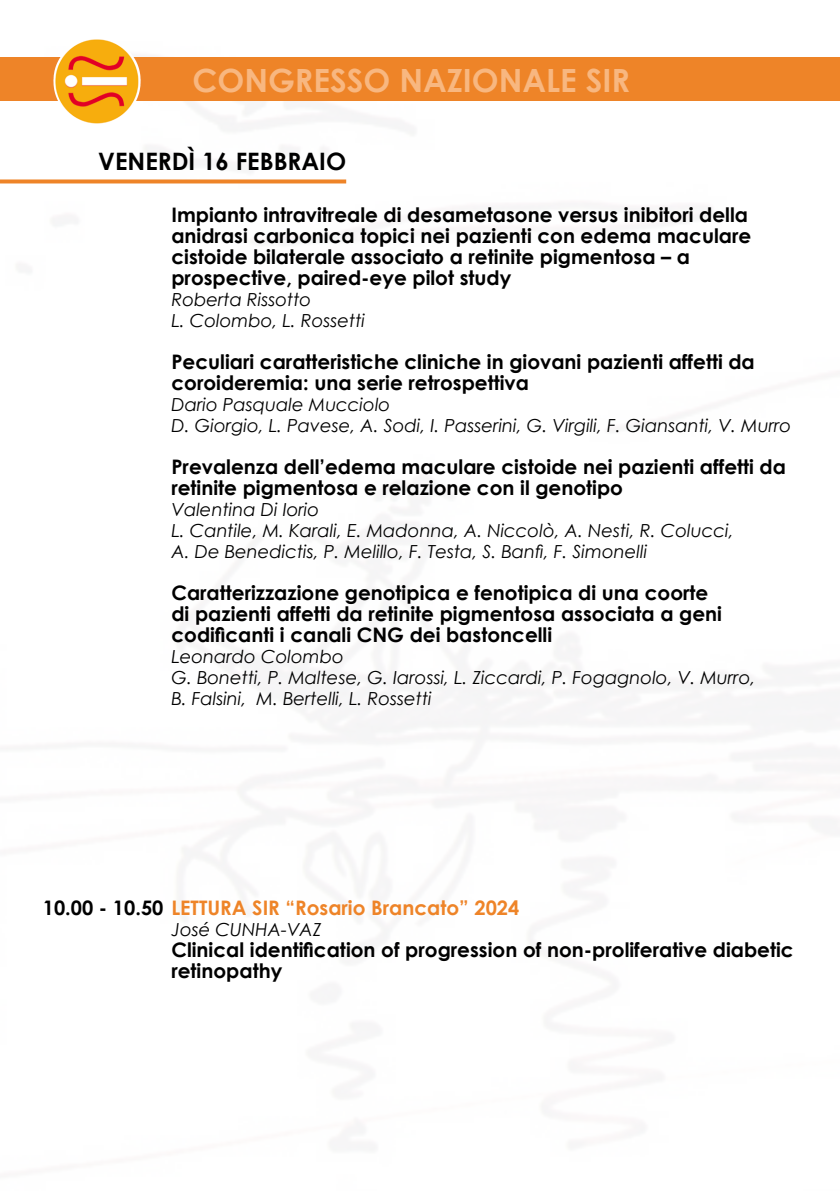
<style>
.page{position:relative;width:840px;height:1191px;background:#fff}
.page>*{position:absolute;margin:0;border:0;box-sizing:border-box;transform-origin:0 0}
.t1{font:700 32px "Century Gothic";color:#f8b780}
.t2{font:700 24px "Century Gothic";color:#000}
.t3{font:700 20px/21px "Century Gothic";color:#000}
.t4{font:700 20px "Century Gothic";color:#ee8428}
.t5{font:italic 18px "Century Gothic";color:#000}
.s1{color:#000}
</style>
<div class="page">
<img style="left:0;top:39px;width:839px;height:1053px">
<div style="left:0;top:58px;width:839px;height:43px;background:#ee8428"></div>
<img style="left:53px;top:39px;width:42px;height:45px">
<svg style="left:0;top:179px;width:346px;height:4px"></svg>
<h1 class="t1" style="left:192px;top:56px;width:439px">CONGRESSO NAZIONALE SIR</h1>
<p class="t2" style="left:98px;top:143px;width:249px">VENERDÌ 16 FEBBRAIO</p>
<p class="t3" style="left:171px;top:203px;width:581px">Impianto intravitreale di desametasone versus inibitori della anidrasi carbonica topici nei pazienti con edema maculare cistoide bilaterale associato a retinite pigmentosa – a prospective, paired-eye pilot study</p>
<p class="t5" style="left:171px;top:287px;width:141px">Roberta Rissotto</p>
<p class="t5" style="left:171px;top:308px;width:195px">L. Colombo, L. Rossetti</p>
<p class="t3" style="left:171px;top:350px;width:584px">Peculiari caratteristiche cliniche in giovani pazienti affetti da coroideremia: una serie retrospettiva</p>
<p class="t5" style="left:171px;top:392px;width:220px">Dario Pasquale Mucciolo</p>
<p class="t5" style="left:171px;top:413px;width:621px">D. Giorgio, L. Pavese, A. Sodi, I. Passerini, G. Virgili, F. Giansanti, V. Murro</p>
<p class="t3" style="left:171px;top:455px;width:615px">Prevalenza dell’edema maculare cistoide nei pazienti affetti da retinite pigmentosa e relazione con il genotipo</p>
<p class="t5" style="left:171px;top:497px;width:149px">Valentina Di Iorio</p>
<p class="t5" style="left:171px;top:518px;width:563px">L. Cantile, M. Karali, E. Madonna, A. Niccolò, A. Nesti, R. Colucci,</p>
<p class="t5" style="left:171px;top:539px;width:477px">A. De Benedictis, P. Melillo, F. Testa, S. Banfi, F. Simonelli</p>
<p class="t3" style="left:171px;top:581px;width:551px">Caratterizzazione genotipica e fenotipica di una coorte di pazienti affetti da retinite pigmentosa associata a geni codificanti i canali CNG dei bastoncelli</p>
<p class="t5" style="left:171px;top:644px;width:174px">Leonardo Colombo</p>
<p class="t5" style="left:171px;top:665px;width:585px">G. Bonetti, P. Maltese, G. Iarossi, L. Ziccardi, P. Fogagnolo, V. Murro,</p>
<p class="t5" style="left:171px;top:686px;width:262px">B. Falsini, M. Bertelli, L. Rossetti</p>
<p class="t4" style="left:43px;top:892px;width:477px"><span class="s1">10.00 - 10.50</span> LETTURA SIR “Rosario Brancato” 2024</p>
<p class="t5" style="left:171px;top:917px;width:152px">José CUNHA-VAZ</p>
<p class="t3" style="left:171px;top:938px;width:623px">Clinical identification of progression of non-proliferative diabetic retinopathy</p>
</div>
